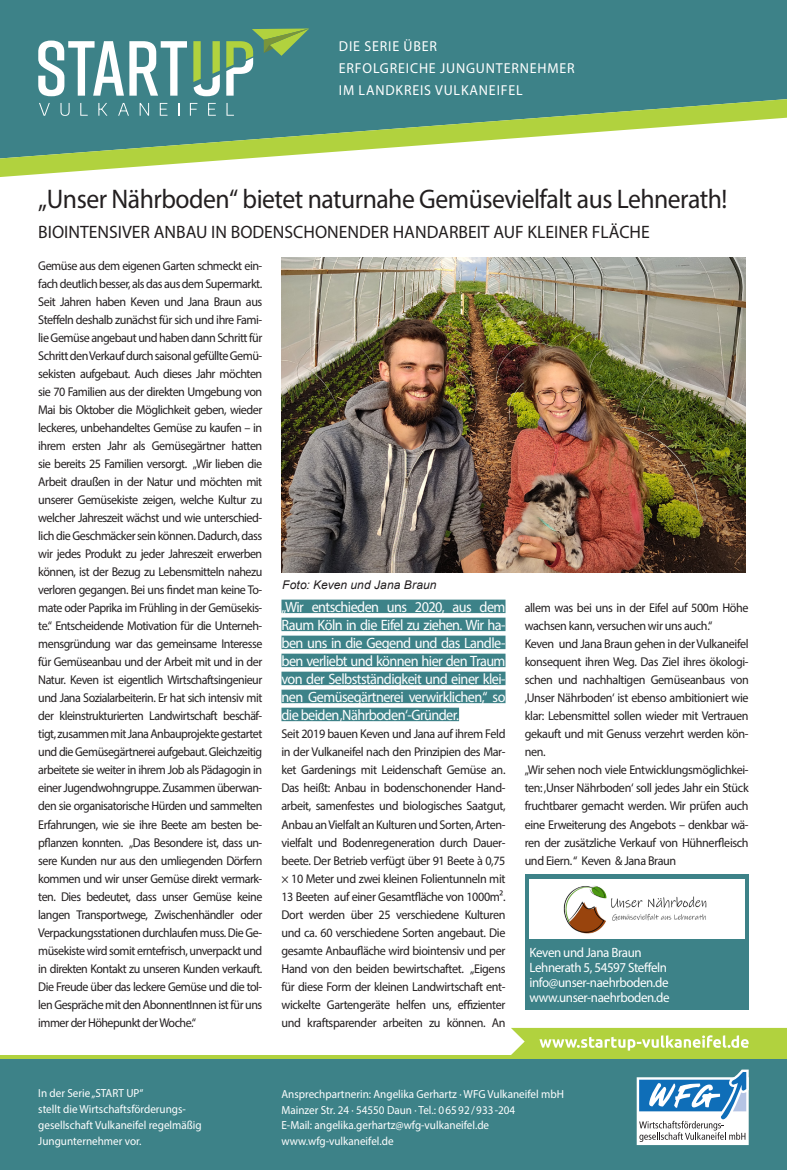
<style>
.page{position:relative;width:787px;height:1170px;background:#fff}
.page>*{position:absolute;margin:0;border:0;box-sizing:border-box;transform-origin:0 0}
.t1{font:27px "Myriad Pro";letter-spacing:-.02em;color:#231f20;scale:.95 1}
.t2{font:18px "Myriad Pro";color:#231f20}
.t3{font:15px/18px "Myriad Pro";letter-spacing:-.04em;color:#fff;text-align:justify;scale:.95 1}
.t4{font:14.4px "Myriad Pro";letter-spacing:.06em;color:#fff}
.t5{font:13.5px "Myriad Pro";letter-spacing:-.03em;color:#fff;scale:.96 1}
.t6{font:12.75px/18px "Myriad Pro";letter-spacing:-.03em;color:#231f20;text-align:justify;scale:.95 1}
.Fließtext{font:italic 12px "Arial";letter-spacing:.01em;color:#231f20}
.t7{font:11.7px/15.8px "Myriad Pro";color:#fff;scale:.95 1}
</style>
<div class="page">
<div style="left:281px;top:599px;width:224px;height:14px;background:#3d8288"></div>
<div style="left:281px;top:617px;width:224px;height:14px;background:#3d8288"></div>
<div style="left:281px;top:635px;width:224px;height:14px;background:#3d8288"></div>
<div style="left:281px;top:653px;width:224px;height:14px;background:#3d8288"></div>
<div style="left:281px;top:671px;width:224px;height:14px;background:#3d8288"></div>
<div style="left:281px;top:689px;width:224px;height:14px;background:#3d8288"></div>
<div style="left:281px;top:707px;width:178px;height:14px;background:#3d8288"></div>
<div style="left:525px;top:874px;width:223px;height:135px;background:#3d8288"></div>
<div style="left:529px;top:879px;width:215px;height:60px;background:#fff"></div>
<div style="left:0;top:0;width:787px;height:99px;background:#3d8288"></div>
<svg style="left:0;top:99px;width:787px;height:78px"></svg>
<svg style="left:38px;top:41px;width:149px;height:55px"></svg>
<svg style="left:39px;top:103px;width:11px;height:13px"></svg>
<svg style="left:60px;top:103px;width:10px;height:13px"></svg>
<svg style="left:80px;top:103px;width:8px;height:13px"></svg>
<svg style="left:98px;top:103px;width:9px;height:13px"></svg>
<svg style="left:118px;top:103px;width:11px;height:13px"></svg>
<svg style="left:140px;top:103px;width:9px;height:13px"></svg>
<svg style="left:160px;top:103px;width:7px;height:13px"></svg>
<svg style="left:178px;top:103px;width:1px;height:13px"></svg>
<svg style="left:190px;top:103px;width:7px;height:13px"></svg>
<svg style="left:208px;top:103px;width:8px;height:13px"></svg>
<svg style="left:226px;top:103px;width:8px;height:13px"></svg>
<svg style="left:193px;top:41px;width:27px;height:55px"></svg>
<svg style="left:226px;top:28px;width:83px;height:68px;background:#5f987f"></svg>
<div style="left:0;top:1054px;width:787px;height:115px;background:#3d8288"></div>
<svg style="left:0;top:1054px;width:787px;height:4px;background:#bdd95d"></svg>
<svg style="left:511px;top:1027px;width:276px;height:27px;background:#c0da63"></svg>
<svg style="left:636px;top:1069px;width:112px;height:75px;background:#99bcd2"></svg>
<img style="left:281px;top:257px;width:464px;height:315px">
<img style="left:563px;top:885px;width:144px;height:49px">
<p class="t4" style="left:339px;top:37px;width:100px">DIE SERIE ÜBER</p>
<p class="t4" style="left:339px;top:59px;width:237px">ERFOLGREICHE JUNGUNTERNEHMER</p>
<p class="t4" style="left:339px;top:82px;width:185px">IM LANDKREIS VULKANEIFEL</p>
<p class="t1" style="left:38px;top:182px;width:727px">„Unser Nährboden“ bietet naturnahe Gemüsevielfalt aus Lehnerath!</p>
<p class="t2" style="left:38px;top:221px;width:613px">BIOINTENSIVER ANBAU IN BODENSCHONENDER HANDARBEIT AUF KLEINER FLÄCHE</p>
<p class="t6" style="left:38px;top:257px;width:237px">Gemüse aus dem eigenen Garten schmeckt ein&shy;fach deutlich besser, als das aus dem Supermarkt.<br>Seit Jahren haben Keven und Jana Braun aus Steffeln deshalb zunächst für sich und ihre Fami&shy;lie Gemüse angebaut und haben dann Schritt für Schritt den Verkauf durch saisonal gefüllte Gemü&shy;sekisten aufgebaut. Auch dieses Jahr möchten sie 70 Familien aus der direkten Umgebung von Mai bis Oktober die Möglichkeit geben, wieder leckeres, unbehandeltes Gemüse zu kaufen – in ihrem ersten Jahr als Gemüsegärtner hatten sie bereits 25 Familien versorgt. „Wir lieben die Arbeit draußen in der Natur und möchten mit unserer Gemüsekiste zeigen, welche Kultur zu welcher Jahreszeit wächst und wie unterschied&shy;lich die Geschmäcker sein können. Dadurch, dass wir jedes Produkt zu jeder Jahreszeit erwerben können, ist der Bezug zu Lebensmitteln nahezu verloren gegangen. Bei uns findet man keine To&shy;mate oder Paprika im Frühling in der Gemüsekis&shy;te.“ Entscheidende Motivation für die Unterneh&shy;mensgründung war das gemeinsame Interesse für Gemüseanbau und der Arbeit mit und in der Natur. Keven ist eigentlich Wirtschaftsingenieur und Jana Sozialarbeiterin. Er hat sich intensiv mit der kleinstrukturierten Landwirtschaft beschäf&shy;tigt, zusammen mit Jana Anbauprojekte gestartet und die Gemüsegärtnerei aufgebaut. Gleichzeitig arbeitete sie weiter in ihrem Job als Pädagogin in einer Jugendwohngruppe. Zusammen überwan&shy;den sie organisatorische Hürden und sammelten Erfahrungen, wie sie ihre Beete am besten be&shy;pflanzen konnten. „Das Besondere ist, dass un&shy;sere Kunden nur aus den umliegenden Dörfern kommen und wir unser Gemüse direkt vermark&shy;ten. Dies bedeutet, dass unser Gemüse keine langen Transportwege, Zwischenhändler oder Verpackungsstationen durchlaufen muss. Die Ge&shy;müsekiste wird somit erntefrisch, unverpackt und in direkten Kontakt zu unseren Kunden verkauft.<br>Die Freude über das leckere Gemüse und die tol&shy;len Gespräche mit den AbonnentInnen ist für uns immer der Höhepunkt der Woche.“</p>
<p class="Fließtext" style="left:282px;top:577px;width:156px">Foto: Keven und Jana Braun</p>
<p class="t3" style="left:281px;top:598px;width:237px">„Wir entschieden uns 2020, aus dem Raum Köln in die Eifel zu ziehen. Wir ha&shy;ben uns in die Gegend und das Landle&shy;ben verliebt und können hier den Traum von der Selbstständigkeit und einer klei&shy;nen Gemüsegärtnerei verwirklichen,“ so die beiden ‚Nährboden‘-Gründer.</p>
<p class="t6" style="left:281px;top:725px;width:237px">Seit 2019 bauen Keven und Jana auf ihrem Feld in der Vulkaneifel nach den Prinzipien des Mar&shy;ket Gardenings mit Leidenschaft Gemüse an.<br>Das heißt: Anbau in bodenschonender Hand&shy;arbeit, samenfestes und biologisches Saatgut, Anbau an Vielfalt an Kulturen und Sorten, Arten&shy;vielfalt und Bodenregeneration durch Dauer&shy;beete. Der Betrieb verfügt über 91 Beete à 0,75 × 10 Meter und zwei kleinen Folientunneln mit 13 Beeten auf einer Gesamtfläche von 1000m².<br>Dort werden über 25 verschiedene Kulturen und ca. 60 verschiedene Sorten angebaut. Die gesamte Anbaufläche wird biointensiv und per Hand von den beiden bewirtschaftet. „Eigens für diese Form der kleinen Landwirtschaft ent&shy;wickelte Gartengeräte helfen uns, effizienter und kraftsparender arbeiten zu können. An</p>
<p class="t6" style="left:524px;top:599px;width:237px">allem was bei uns in der Eifel auf 500m Höhe wachsen kann, versuchen wir uns auch.“</p>
<p class="t6" style="left:524px;top:635px;width:237px">Keven und Jana Braun gehen in der Vulkaneifel konsequent ihren Weg. Das Ziel ihres ökologi&shy;schen und nachhaltigen Gemüseanbaus von ‚Unser Nährboden‘ ist ebenso ambitioniert wie klar: Lebensmittel sollen wieder mit Vertrauen gekauft und mit Genuss verzehrt werden kön&shy;nen.</p>
<p class="t6" style="left:524px;top:761px;width:237px">„Wir sehen noch viele Entwicklungsmöglichkei&shy;ten: ‚Unser Nährboden‘ soll jedes Jahr ein Stück fruchtbarer gemacht werden. Wir prüfen auch eine Erweiterung des Angebots – denkbar wä&shy;ren der zusätzliche Verkauf von Hühnerfleisch und Eiern. “ Keven &amp; Jana Braun</p>
<p class="t5" style="left:529px;top:943px;width:118px">Keven und Jana Braun</p>
<p class="t5" style="left:529px;top:958px;width:145px">Lehnerath 5, 54597 Steffeln</p>
<p class="t5" style="left:529px;top:973px;width:146px">info@unser-naehrboden.de</p>
<p class="t5" style="left:529px;top:988px;width:147px">www.unser-naehrboden.de</p>
<p class="t7" style="left:38px;top:1085px;width:112px">In der Serie „START UP“</p>
<p class="t7" style="left:38px;top:1101px;width:174px">stellt die Wirtschaftsförderungs&shy;gesellschaft Vulkaneifel regelmäßig</p>
<p class="t7" style="left:38px;top:1132px;width:110px">Jungunternehmer vor.</p>
<p class="t7" style="left:281px;top:1085px;width:299px">Ansprechpartnerin: Angelika Gerhartz · WFG Vulkaneifel mbH Mainzer Str. 24 · 54550 Daun · Tel.: 06592/933-204<br>E-Mail: angelika.gerhartz@wfg-vulkaneifel.de www.wfg-vulkaneifel.de</p>
</div>
